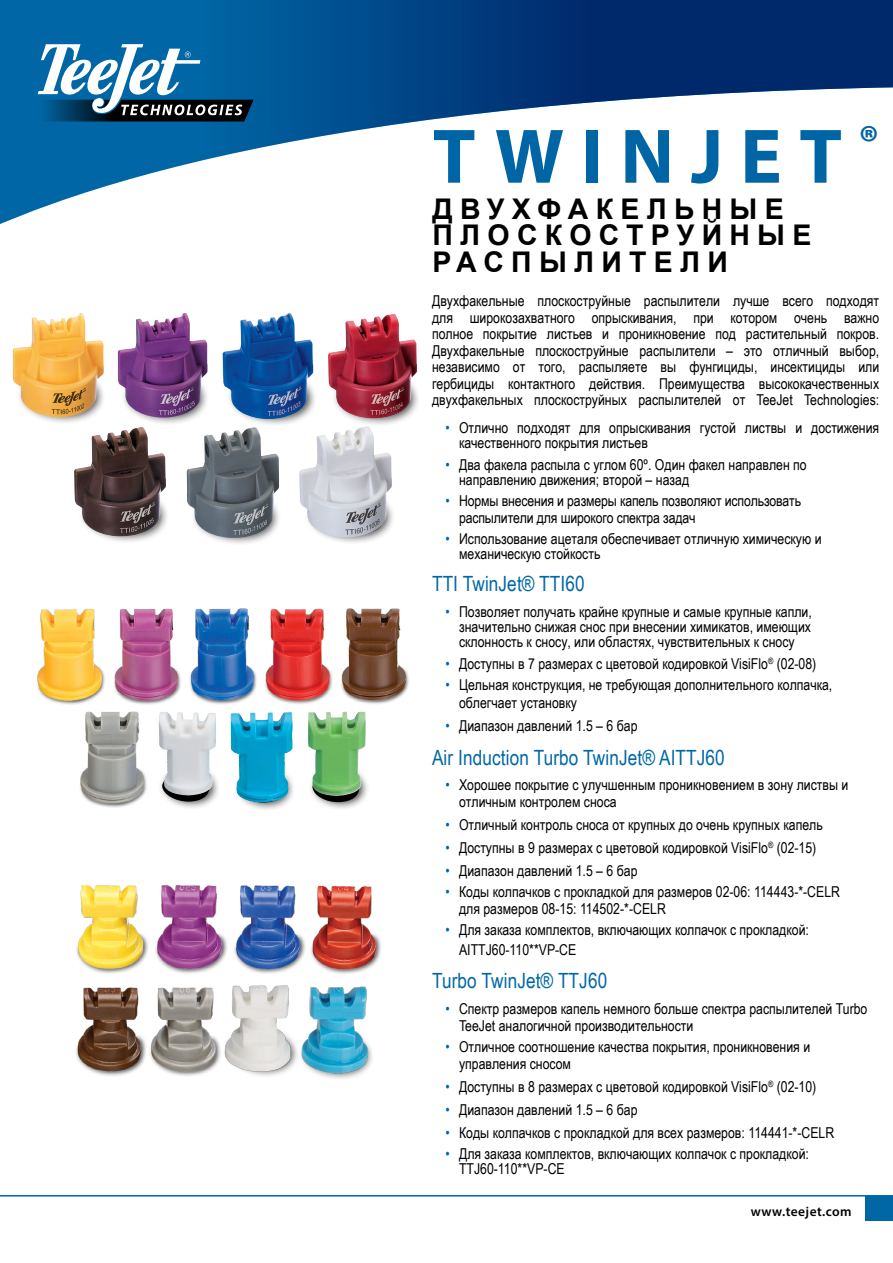
<style>
.page{position:relative;width:893px;height:1263px;background:#fff}
.page>*{position:absolute;margin:0;border:0;box-sizing:border-box;transform-origin:0 0}
.t1{font:700 78px "Myriad Pro";letter-spacing:.22em;color:#0065a4}
.t2{font:700 28.5px/26.2px "Arial";letter-spacing:.255em;color:#000}
.t3{font:21px "Arial Narrow";letter-spacing:.005em;color:#0067a6}
.t4{font:15px/16.5px "Arial Narrow";color:#000}
.t5{font:600 13.5px "Myriad Pro";letter-spacing:.03em;color:#000}
.s1{color:#0067a6}
</style>
<div class="page">
<div style="left:17px;top:364px;width:89px;height:60px;background:#000;opacity:.75"></div>
<div style="left:121px;top:365px;width:89px;height:60px;background:#000;opacity:.75"></div>
<div style="left:226px;top:366px;width:91px;height:60px;background:#000;opacity:.75"></div>
<div style="left:332px;top:366px;width:88px;height:60px;background:#000;opacity:.75"></div>
<div style="left:78px;top:484px;width:91px;height:60px;background:#000;opacity:.75"></div>
<div style="left:191px;top:486px;width:90px;height:60px;background:#000;opacity:.75"></div>
<div style="left:305px;top:485px;width:91px;height:60px;background:#000;opacity:.75"></div>
<div style="left:308px;top:763px;width:62px;height:48px;background:#000;opacity:.75"></div>
<svg style="left:312px;top:796px;width:48px;height:6px"></svg>
<div style="left:233px;top:764px;width:63px;height:47px;background:#000;opacity:.75"></div>
<div style="left:157px;top:762px;width:63px;height:48px;background:#000;opacity:.75"></div>
<svg style="left:172px;top:796px;width:39px;height:6px"></svg>
<svg style="left:0;top:0;width:893px;height:224px"></svg>
<svg style="left:37px;top:44px;width:217px;height:78px"></svg>
<div style="left:865px;top:1196px;width:28px;height:24px;background:#0067a6"></div>
<hr style="left:0;top:1195px;width:893px;height:1px;background:#0067a6">
<img style="left:230px;top:722px;width:63px;height:81px">
<img style="left:37px;top:608px;width:54px;height:95px">
<img style="left:91px;top:608px;width:76px;height:81px">
<img style="left:167px;top:608px;width:75px;height:114px">
<img style="left:242px;top:608px;width:77px;height:114px">
<img style="left:319px;top:608px;width:90px;height:104px">
<img style="left:57px;top:689px;width:115px;height:121px">
<img style="left:76px;top:885px;width:70px;height:87px">
<img style="left:146px;top:884px;width:78px;height:88px">
<img style="left:224px;top:885px;width:76px;height:89px">
<img style="left:300px;top:885px;width:81px;height:89px">
<img style="left:76px;top:972px;width:64px;height:104px">
<img style="left:140px;top:972px;width:86px;height:104px">
<img style="left:158px;top:712px;width:58px;height:84px">
<img style="left:308px;top:712px;width:58px;height:84px">
<img style="left:13px;top:313px;width:91px;height:104px">
<img style="left:222px;top:313px;width:91px;height:107px">
<img style="left:328px;top:314px;width:89px;height:104px">
<img style="left:187px;top:427px;width:92px;height:111px">
<img style="left:299px;top:426px;width:93px;height:112px">
<img style="left:118px;top:313px;width:89px;height:104px">
<img style="left:74px;top:427px;width:92px;height:109px">
<img style="left:219px;top:977px;width:154px;height:102px">
<h1 class="t1" style="left:433px;top:106px;width:448px">TWINJET <sup>®</sup></h1>
<h2 class="t2" style="left:433px;top:196px;width:380px">ДВУХФАКЕЛЬНЫЕ<br>ПЛОСКОСТРУЙНЫЕ<br>РАСПЫЛИТЕЛИ</h2>
<p class="t4" style="left:432px;top:292px;width:449px;text-align:justify">Двухфакельные плоскоструйные распылители лучше всего подходят для широкозахватного опрыскивания, при котором очень важно полное покрытие листьев и проникновение под растительный покров.<br>Двухфакельные плоскоструйные распылители – это отличный выбор, независимо от того, распыляете вы фунгициды, инсектициды или гербициды контактного действия. Преимущества высококачественных двухфакельных плоскоструйных распылителей от TeeJet Technologies:</p>
<p class="t4" style="left:459px;top:420px;width:422px;line-height:15px;text-indent:-14px"><span class="s1">•</span> Отлично подходят для опрыскивания густой листвы и достижения качественного покрытия листьев</p>
<p class="t4" style="left:459px;top:456px;width:349px;line-height:15px;text-indent:-14px"><span class="s1">•</span> Два факела распыла с углом 60º. Один факел направлен по направлению движения; второй – назад</p>
<p class="t4" style="left:459px;top:492px;width:344px;text-indent:-14px"><span class="s1">•</span> Нормы внесения и размеры капель позволяют использовать распылители для широкого спектра задач</p>
<p class="t4" style="left:459px;top:531px;width:364px;line-height:15px;text-indent:-14px"><span class="s1">•</span> Использование ацеталя обеспечивает отличную химическую и механическую стойкость</p>
<h3 class="t3" style="left:432px;top:569px;width:154px">TTI TwinJet® TTI60</h3>
<p class="t4" style="left:459px;top:604px;width:354px;line-height:15px;text-align:justify;text-indent:-14px"><span class="s1">•</span> Позволяет получать крайне крупные и самые крупные капли, значительно снижая снос при внесении химикатов, имеющих склонность к сносу, или областях, чувствительных к сносу</p>
<p class="t4" style="left:446px;top:654px;width:372px"><span class="s1">•</span> Доступны в 7 размерах с цветовой кодировкой VisiFlo<sup>®</sup> (02-08)</p>
<p class="t4" style="left:459px;top:675px;width:375px;line-height:18px;text-indent:-14px"><span class="s1">•</span> Цельная конструкция, не требующая дополнительного колпачка, облегчает установку</p>
<p class="t4" style="left:445px;top:717px;width:193px"><span class="s1">•</span> Диапазон давлений 1.5 – 6 бар</p>
<h3 class="t3" style="left:432px;top:742px;width:294px">Air Induction Turbo TwinJet® AITTJ60</h3>
<p class="t4" style="left:459px;top:776px;width:391px;text-indent:-14px"><span class="s1">•</span> Хорошее покрытие с улучшенным проникновением в зону листвы и отличным контролем сноса</p>
<p class="t4" style="left:446px;top:816px;width:379px"><span class="s1">•</span> Отличный контроль сноса от крупных до очень крупных капель</p>
<p class="t4" style="left:446px;top:839px;width:372px"><span class="s1">•</span> Доступны в 9 размерах с цветовой кодировкой VisiFlo<sup>®</sup> (02-15)</p>
<p class="t4" style="left:445px;top:862px;width:193px"><span class="s1">•</span> Диапазон давлений 1.5 – 6 бар</p>
<p class="t4" style="left:459px;top:883px;width:383px;text-indent:-14px"><span class="s1">•</span> Коды колпачков с прокладкой для размеров 02-06: 114443-*-CELR для размеров 08-15: 114502-*-CELR</p>
<p class="t4" style="left:459px;top:920px;width:351px;line-height:19.5px;text-indent:-14px"><span class="s1">•</span> Для заказа комплектов, включающих колпачок с прокладкой:<br>AITTJ60-110**VP-CE</p>
<h3 class="t3" style="left:432px;top:965px;width:177px">Turbo TwinJet® TTJ60</h3>
<p class="t4" style="left:459px;top:1000px;width:410px;text-indent:-14px"><span class="s1">•</span> Спектр размеров капель немного больше спектра распылителей Turbo<br>TeeJet аналогичной производительности</p>
<p class="t4" style="left:459px;top:1038px;width:353px;text-indent:-14px"><span class="s1">•</span> Отличное соотношение качества покрытия, проникновения и управления сносом</p>
<p class="t4" style="left:446px;top:1077px;width:372px"><span class="s1">•</span> Доступны в 8 размерах с цветовой кодировкой VisiFlo<sup>®</sup> (02-10)</p>
<p class="t4" style="left:445px;top:1100px;width:193px"><span class="s1">•</span> Диапазон давлений 1.5 – 6 бар</p>
<p class="t4" style="left:445px;top:1123px;width:390px"><span class="s1">•</span> Коды колпачков с прокладкой для всех размеров: 114441-*-CELR</p>
<p class="t4" style="left:459px;top:1146px;width:351px;line-height:15px;text-indent:-14px"><span class="s1">•</span> Для заказа комплектов, включающих колпачок с прокладкой:<br>TTJ60-110**VP-CE</p>
<p class="t5" style="left:751px;top:1203px;width:102px">www.teejet.com</p>
</div>
